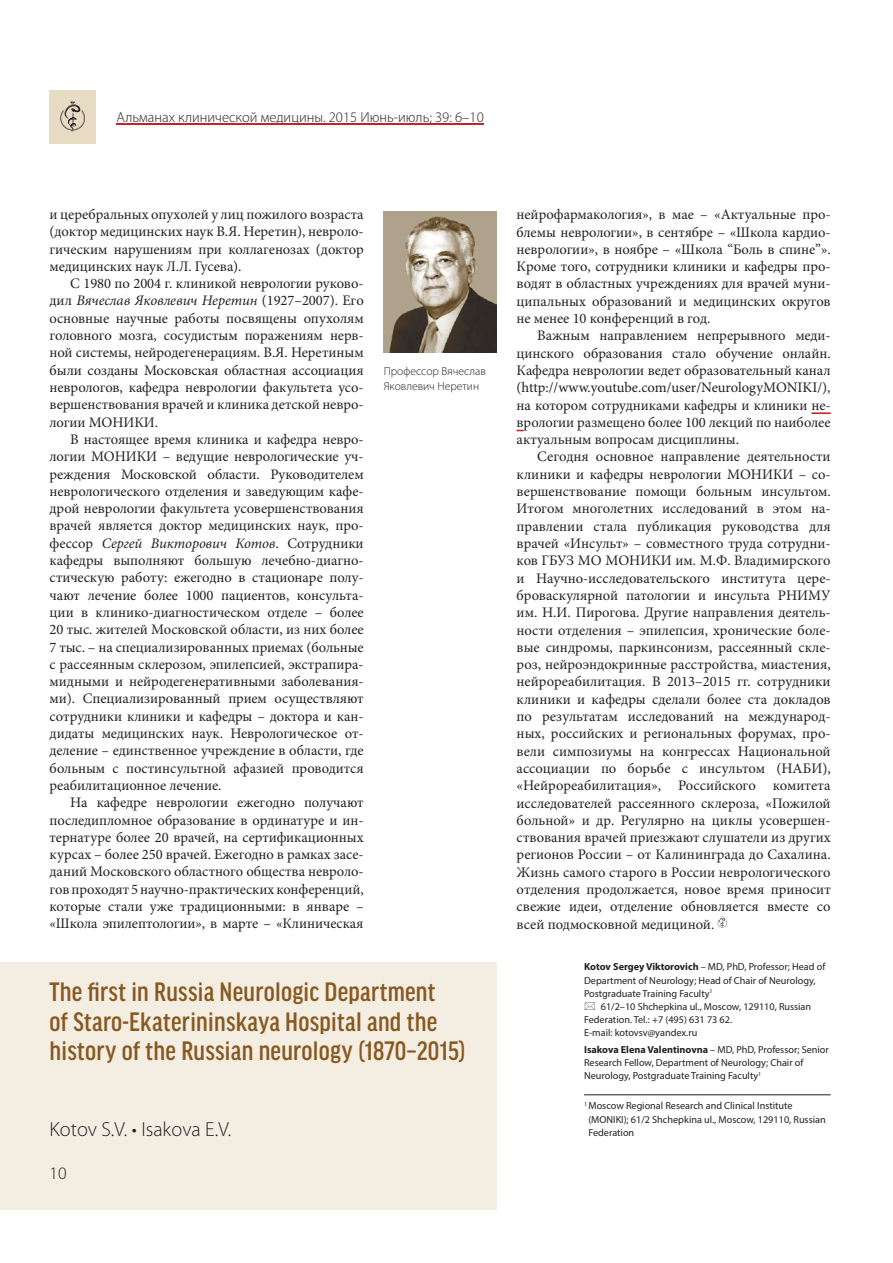
<style>
.page{position:relative;width:893px;height:1263px;background:#fff}
.page>*{position:absolute;margin:0;border:0;box-sizing:border-box;transform-origin:0 0}
.t1{font:500 condensed 28.5px/29.1px "Good Headline Pro";letter-spacing:.01em;color:#875921}
.t2{font:300 20.4px "Myriad Pro";color:#231f20}
.t3{font:300 17.55px "Myriad Pro";color:#231f20}
.t4{font:14.55px/17.2px "Minion Pro";letter-spacing:-.005em;color:#231f20;text-align:justify}
.t5{font:300 14.55px "Myriad Pro";color:#231f20}
.t6{font:300 11.7px/14.5px "Myriad Pro";color:#231f20}
.t7{font:10.2px/13px "Myriad Pro";color:#231f20}
.s1{font-style:italic}
.s2{font-weight:700}
</style>
<div class="page">
<svg style="left:718px;top:916px;width:9px;height:12px"></svg>
<div style="left:0;top:963px;width:497px;height:247px;background:#f4ede1"></div>
<hr style="left:584px;top:1095px;width:247px;height:1px;background:#231f20">
<img style="left:384px;top:211px;width:113px;height:142px">
<div style="left:50px;top:90px;width:46px;height:53px;background:#e8dbc4"></div>
<svg style="left:60px;top:101px;width:25px;height:31px"></svg>
<hr style="left:811px;top:412px;width:20px;height:2px;background:#c52329">
<hr style="left:116px;top:124px;width:368px;height:1px;background:#c52329">
<p class="t5" style="left:116px;top:109px;width:369px">Альманах клинической медицины. 2015 Июнь-июль; 39: 6–10</p>
<p class="t4" style="left:50px;top:205px;width:316px">и церебральных опухолей у лиц пожилого возраста (доктор медицинских наук В.Я. Неретин), невроло&shy;гическим нарушениям при коллагенозах (доктор медицинских наук Л.Л. Гусева).</p>
<p class="t4" style="left:50px;top:275px;width:316px;text-indent:21px">С 1980 по 2004 г. клиникой неврологии руково&shy;дил <span class="s1">Вячеслав Яковлевич Неретин</span> (1927–2007). Его основные научные работы посвящены опухолям головного мозга, сосудистым поражениям нерв&shy;ной системы, нейродегенерациям. В.Я. Неретиным были созданы Московская областная ассоциация неврологов, кафедра неврологии факультета усо&shy;вершенствования врачей и клиника детской невро&shy;логии МОНИКИ.</p>
<p class="t4" style="left:50px;top:430px;width:316px;text-indent:21px">В настоящее время клиника и кафедра невро&shy;логии МОНИКИ – ведущие неврологические уч&shy;реждения Московской области. Руководителем неврологического отделения и заведующим кафе&shy;дрой неврологии факультета усовершенствования врачей является доктор медицинских наук, про&shy;фессор <span class="s1">Сергей Викторович Котов</span>. Сотрудники кафедры выполняют большую лечебно-диагно&shy;стическую работу: ежегодно в стационаре полу&shy;чают лечение более 1000 пациентов, консульта&shy;ции в клинико-диагностическом отделе – более 20 тыс. жителей Московской области, из них более 7 тыс. – на специализированных приемах (больные с рассеянным склерозом, эпилепсией, экстрапира&shy;мидными и нейродегенеративными заболевания&shy;ми). Специализированный прием осуществляют сотрудники клиники и кафедры – доктора и кан&shy;дидаты медицинских наук. Неврологическое от&shy;деление – единственное учреждение в области, где больным с постинсультной афазией проводится реабилитационное лечение.</p>
<p class="t4" style="left:50px;top:794px;width:316px;text-indent:21px">На кафедре неврологии ежегодно получают последипломное образование в ординатуре и ин&shy;тернатуре более 20 врачей, на сертификационных курсах – более 250 врачей. Ежегодно в рамках засе&shy;даний Московского областного общества невроло&shy;гов проходят 5 научно-практических конференций, которые стали уже традиционными: в январе – «Школа эпилептологии», в марте – «Клиническая</p>
<p class="t6" style="left:384px;top:364px;width:104px">Профессор Вячеслав<br>Яковлевич Неретин</p>
<h1 class="t1" style="left:50px;top:979px;width:418px">The first in Russia Neurologic Department<br>of Staro-Ekaterininskaya Hospital and the history of the Russian neurology (1870–2015)</h1>
<h2 class="t2" style="left:50px;top:1117px;width:183px">Kotov S.V. • Isakova E.V.</h2>
<p class="t3" style="left:50px;top:1163px;width:19px">10</p>
<p class="t4" style="left:517px;top:206px;width:316px">нейрофармакология», в мае – «Актуальные про&shy;блемы неврологии», в сентябре – «Школа кардио&shy;неврологии», в ноябре – «Школа “Боль в спине”».<br>Кроме того, сотрудники клиники и кафедры про&shy;водят в областных учреждениях для врачей муни&shy;ципальных образований и медицинских округов не менее 10 конференций в год.</p>
<p class="t4" style="left:517px;top:327px;width:316px;text-indent:21px">Важным направлением непрерывного меди&shy;цинского образования стало обучение онлайн.<br>Кафедра неврологии ведет образовательный канал (http://www.youtube.com/user/NeurologyMONIKI/), на котором сотрудниками кафедры и клиники не&shy;врологии размещено более 100 лекций по наиболее актуальным вопросам дисциплины.</p>
<p class="t4" style="left:517px;top:448px;width:316px;text-indent:21px">Сегодня основное направление деятельности клиники и кафедры неврологии МОНИКИ – со&shy;вершенствование помощи больным инсультом.<br>Итогом многолетних исследований в этом на&shy;правлении стала публикация руководства для врачей «Инсульт» – совместного труда сотрудни&shy;ков ГБУЗ МО МОНИКИ им. М.Ф. Владимирского и Научно-исследовательского института цере&shy;броваскулярной патологии и инсульта РНИМУ им. Н.И. Пирогова. Другие направления деятель&shy;ности отделения – эпилепсия, хронические боле&shy;вые синдромы, паркинсонизм, рассеянный скле&shy;роз, нейроэндокринные расстройства, миастения, нейрореабилитация. В 2013–2015 гг. сотрудники клиники и кафедры сделали более ста докладов по результатам исследований на международ&shy;ных, российских и региональных форумах, про&shy;вели симпозиумы на конгрессах Национальной ассоциации по борьбе с инсультом (НАБИ), «Нейрореабилитация», Российского комитета исследователей рассеянного склероза, «Пожилой больной» и др. Регулярно на циклы усовершен&shy;ствования врачей приезжают слушатели из других регионов России – от Калининграда до Сахалина.<br>Жизнь самого старого в России неврологического отделения продолжается, новое время приносит свежие идеи, отделение обновляется вместе со всей подмосковной медициной.</p>
<p class="t7" style="left:584px;top:961px;width:243px"><span class="s2">Kotov Sergey Viktorovich</span> – MD, PhD, Professor; Head of<br>Department of Neurology; Head of Chair of Neurology,<br>Postgraduate Training Faculty<sup>1</sup></p>
<p class="t7" style="left:584px;top:1000px;width:229px;text-indent:17px">61/2–10 Shchepkina ul., Moscow, 129110, Russian<br>Federation. Tel.: +7 (495) 631 73 62.<br>Е-mail: kotovsv@yandex.ru</p>
<p class="t7" style="left:584px;top:1044px;width:246px"><span class="s2">Isakova Elena Valentinovna</span> – MD, PhD, Professor; Senior<br>Research Fellow, Department of Neurology; Chair of<br>Neurology, Postgraduate Training Faculty<sup>1</sup></p>
<p class="t7" style="left:588px;top:1100px;width:239px;text-indent:-4px"><sup>1</sup> Moscow Regional Research and Clinical Institute (MONIKI); 61/2 Shchepkina ul., Moscow, 129110, Russian<br>Federation</p>
</div>
